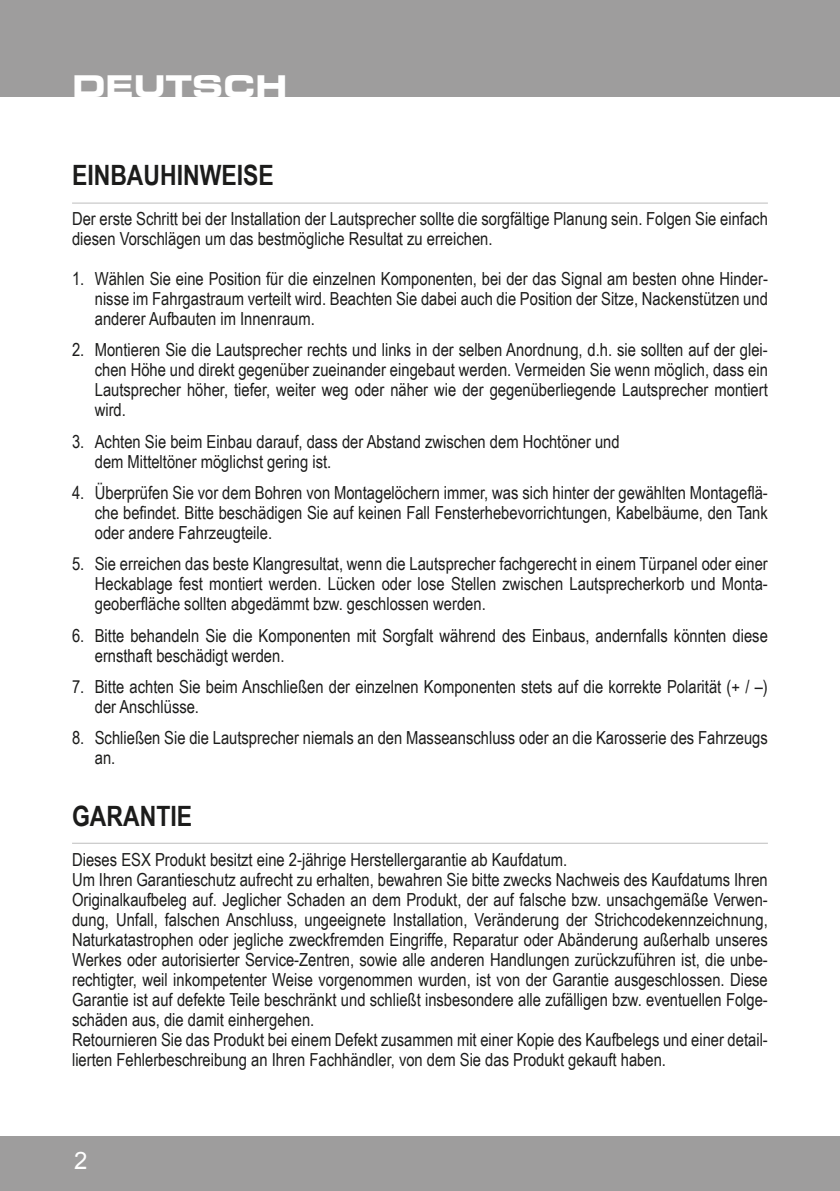
<style>
.page{position:relative;width:840px;height:1191px;background:#fff}
.page>*{position:absolute;margin:0;border:0;box-sizing:border-box;transform-origin:0 0}
.t1{font:30px "Eurostile Bold Extended Two";color:#fff}
.t2{font:700 28px "Arial Narrow";color:#1c1c1b}
.t3{font:24px "Arial";color:#fff}
.t4{font:18px/20px "Arial Narrow";color:#1c1c1b}
</style>
<div class="page">
<div style="left:0;top:0;width:839px;height:96px;background:#9e9d9d"></div>
<div style="left:0;top:1136px;width:839px;height:55px;background:#9e9d9d"></div>
<hr style="left:72px;top:203px;width:695px;height:1px;background:#bdbdbd">
<hr style="left:72px;top:842px;width:695px;height:1px;background:#bdbdbd">
<h1 class="t1" style="left:72px;top:65px;width:216px">DEUTSCH</h1>
<h2 class="t2" style="left:72px;top:154px;width:203px">EINBAUHINWEISE</h2>
<p class="t4" style="left:72px;top:208px;width:697px">Der erste Schritt bei der Installation der Lautsprecher sollte die sorgfältige Planung sein. Folgen Sie einfach diesen Vorschlägen um das bestmögliche Resultat zu erreichen.</p>
<p class="t4" style="left:95px;top:268px;width:674px;text-align:justify;text-indent:-23px">1. Wählen Sie eine Position für die einzelnen Komponenten, bei der das Signal am besten ohne Hinder&shy;nisse im Fahrgastraum verteilt wird. Beachten Sie dabei auch die Position der Sitze, Nackenstützen und anderer Aufbauten im Innenraum.</p>
<p class="t4" style="left:95px;top:339px;width:674px;text-align:justify;text-indent:-23px">2. Montieren Sie die Lautsprecher rechts und links in der selben Anordnung, d.h. sie sollten auf der glei&shy;chen Höhe und direkt gegenüber zueinander eingebaut werden. Vermeiden Sie wenn möglich, dass ein Lautsprecher höher, tiefer, weiter weg oder näher wie der gegenüberliegende Lautsprecher montiert wird.</p>
<p class="t4" style="left:95px;top:430px;width:526px;text-indent:-23px">3. Achten Sie beim Einbau darauf, dass der Abstand zwischen dem Hochtöner und dem Mitteltöner möglichst gering ist.</p>
<p class="t4" style="left:95px;top:482px;width:674px;text-align:justify;text-indent:-23px">4. Überprüfen Sie vor dem Bohren von Montagelöchern immer, was sich hinter der gewählten Montageflä&shy;che befindet. Bitte beschädigen Sie auf keinen Fall Fensterhebevorrichtungen, Kabelbäume, den Tank oder andere Fahrzeugteile.</p>
<p class="t4" style="left:95px;top:553px;width:674px;text-align:justify;text-indent:-23px">5. Sie erreichen das beste Klangresultat, wenn die Lautsprecher fachgerecht in einem Türpanel oder einer Heckablage fest montiert werden. Lücken oder lose Stellen zwischen Lautsprecherkorb und Monta&shy;geoberfläche sollten abgedämmt bzw. geschlossen werden.</p>
<p class="t4" style="left:95px;top:624px;width:674px;text-indent:-23px">6. Bitte behandeln Sie die Komponenten mit Sorgfalt während des Einbaus, andernfalls könnten diese ernsthaft beschädigt werden.</p>
<p class="t4" style="left:95px;top:676px;width:674px;text-indent:-23px">7. Bitte achten Sie beim Anschließen der einzelnen Komponenten stets auf die korrekte Polarität (+ / –) der Anschlüsse.</p>
<p class="t4" style="left:95px;top:727px;width:674px;text-indent:-23px">8. Schließen Sie die Lautsprecher niemals an den Masseanschluss oder an die Karosserie des Fahrzeugs an.</p>
<h2 class="t2" style="left:72px;top:794px;width:121px">GARANTIE</h2>
<p class="t4" style="left:72px;top:849px;width:697px">Dieses ESX Produkt besitzt eine 2-jährige Herstellergarantie ab Kaufdatum.<br>Um Ihren Garantieschutz aufrecht zu erhalten, bewahren Sie bitte zwecks Nachweis des Kaufdatums Ihren Originalkaufbeleg auf. Jeglicher Schaden an dem Produkt, der auf falsche bzw. unsachgemäße Verwen&shy;dung, Unfall, falschen Anschluss, ungeeignete Installation, Veränderung der Strichcodekennzeichnung, Naturkatastrophen oder jegliche zweckfremden Eingriffe, Reparatur oder Abänderung außerhalb unseres Werkes oder autorisierter Service-Zentren, sowie alle anderen Handlungen zurückzuführen ist, die unbe&shy;rechtigter, weil inkompetenter Weise vorgenommen wurden, ist von der Garantie ausgeschlossen. Diese Garantie ist auf defekte Teile beschränkt und schließt insbesondere alle zufälligen bzw. eventuellen Folge&shy;schäden aus, die damit einhergehen.<br>Retournieren Sie das Produkt bei einem Defekt zusammen mit einer Kopie des Kaufbelegs und einer detail&shy;lierten Fehlerbeschreibung an Ihren Fachhändler, von dem Sie das Produkt gekauft haben.</p>
<h3 class="t3" style="left:74px;top:1145px;width:15px">2</h3>
</div>
